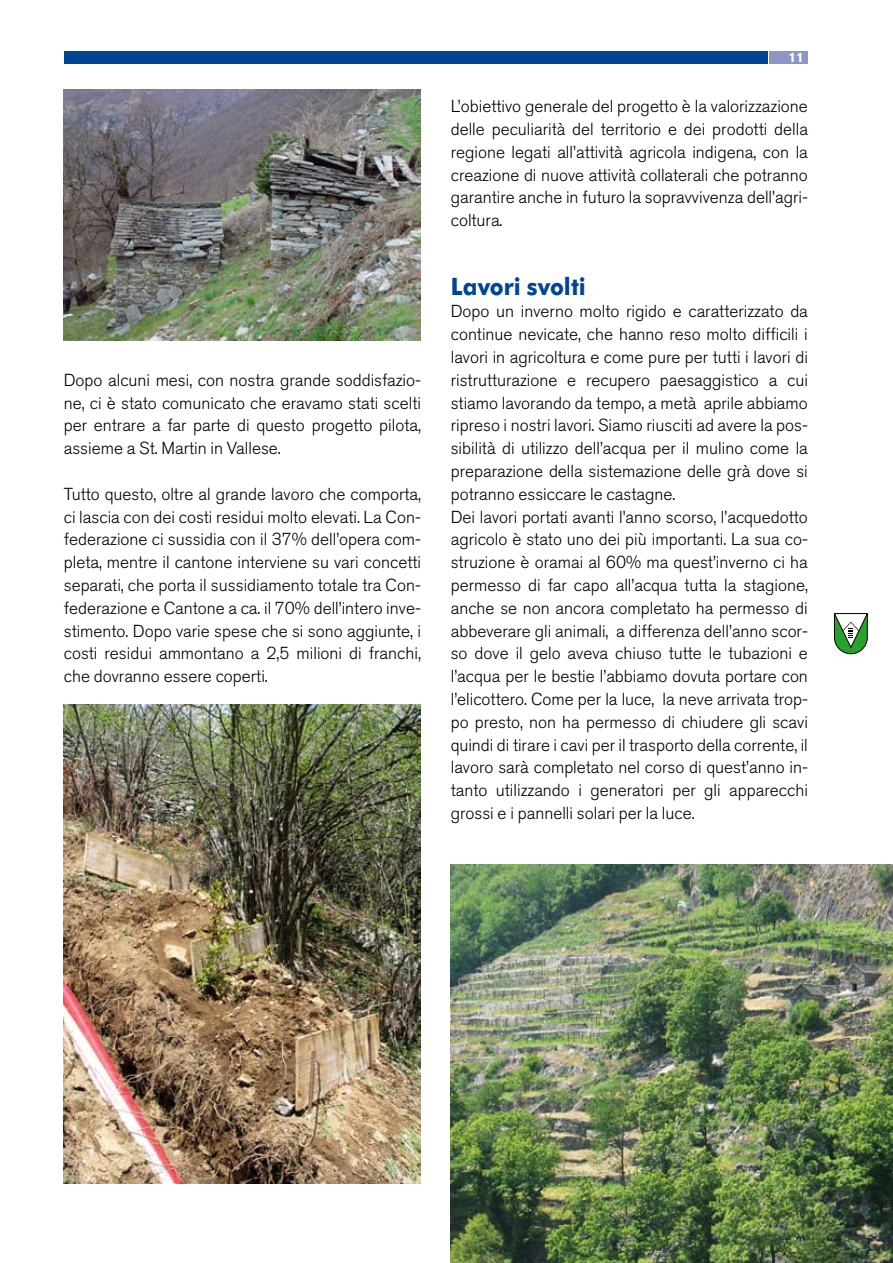
<style>
.page{position:relative;width:893px;height:1263px;background:#fff}
.page>*{position:absolute;margin:0;border:0;box-sizing:border-box;transform-origin:0 0}
.t1{font:700 24px "Futura BT";color:#004494;scale:.93 1}
.t2{font:300 17.25px/22.8px "Akzidenz Grotesk BQ";color:#000;text-align:justify}
.t3{font:700 13.5px "Akzidenz Grotesk BQ";color:#fff}
</style>
<div class="page">
<div style="left:64px;top:51px;width:703px;height:13px;background:#004494"></div>
<div style="left:770px;top:51px;width:38px;height:13px;background:#8e96c6"></div>
<svg style="left:834px;top:613px;width:34px;height:41px"></svg>
<img style="left:64px;top:89px;width:357px;height:251px">
<img style="left:64px;top:705px;width:357px;height:479px">
<img style="left:451px;top:865px;width:442px;height:398px">
<p class="t2" style="left:64px;top:369px;width:359px">Dopo alcuni mesi, con nostra grande soddisfazio&shy;ne, ci è stato comunicato che eravamo stati scelti per entrare a far parte di questo progetto pilota, assieme a St. Martin in Vallese.</p>
<p class="t2" style="left:64px;top:483px;width:359px">Tutto questo, oltre al grande lavoro che comporta, ci lascia con dei costi residui molto elevati. La Con&shy;federazione ci sussidia con il 37% dell’opera com&shy;pleta, mentre il cantone interviene su vari concetti separati, che porta il sussidiamento totale tra Con&shy;federazione e Cantone a ca. il 70% dell’intero inve&shy;stimento. Dopo varie spese che si sono aggiunte, i costi residui ammontano a 2,5 milioni di franchi, che dovranno essere coperti.</p>
<p class="t3" style="left:788px;top:50px;width:17px">11</p>
<p class="t2" style="left:451px;top:95px;width:359px">L’obiettivo generale del progetto è la valorizzazione delle peculiarità del territorio e dei prodotti della regione legati all’attività agricola indigena, con la creazione di nuove attività collaterali che potranno garantire anche in futuro la sopravvivenza dell’agri&shy;coltura.</p>
<h1 class="t1" style="left:451px;top:271px;width:147px">Lavori svolti</h1>
<p class="t2" style="left:451px;top:300px;width:359px;text-align:left">Dopo un inverno molto rigido e caratterizzato da continue nevicate, che hanno reso molto difficili i lavori in agricoltura e come pure per tutti i lavori di ristrutturazione e recupero paesaggistico a cui stiamo lavorando da tempo, a metà aprile abbiamo ripreso i nostri lavori. Siamo riusciti ad avere la pos&shy;sibilità di utilizzo dell’acqua per il mulino come la preparazione della sistemazione delle grà dove si potranno essiccare le castagne.<br>Dei lavori portati avanti l’anno scorso, l’acquedotto agricolo è stato uno dei più importanti. La sua co&shy;struzione è oramai al 60% ma quest’inverno ci ha permesso di far capo all’acqua tutta la stagione, anche se non ancora completato ha permesso di abbeverare gli animali, a differenza dell’anno scor&shy;so dove il gelo aveva chiuso tutte le tubazioni e l’acqua per le bestie l’abbiamo dovuta portare con l’elicottero. Come per la luce, la neve arrivata trop&shy;po presto, non ha permesso di chiudere gli scavi quindi di tirare i cavi per il trasporto della corrente, il lavoro sarà completato nel corso di quest’anno in&shy;tanto utilizzando i generatori per gli apparecchi grossi e i pannelli solari per la luce.</p>
</div>
